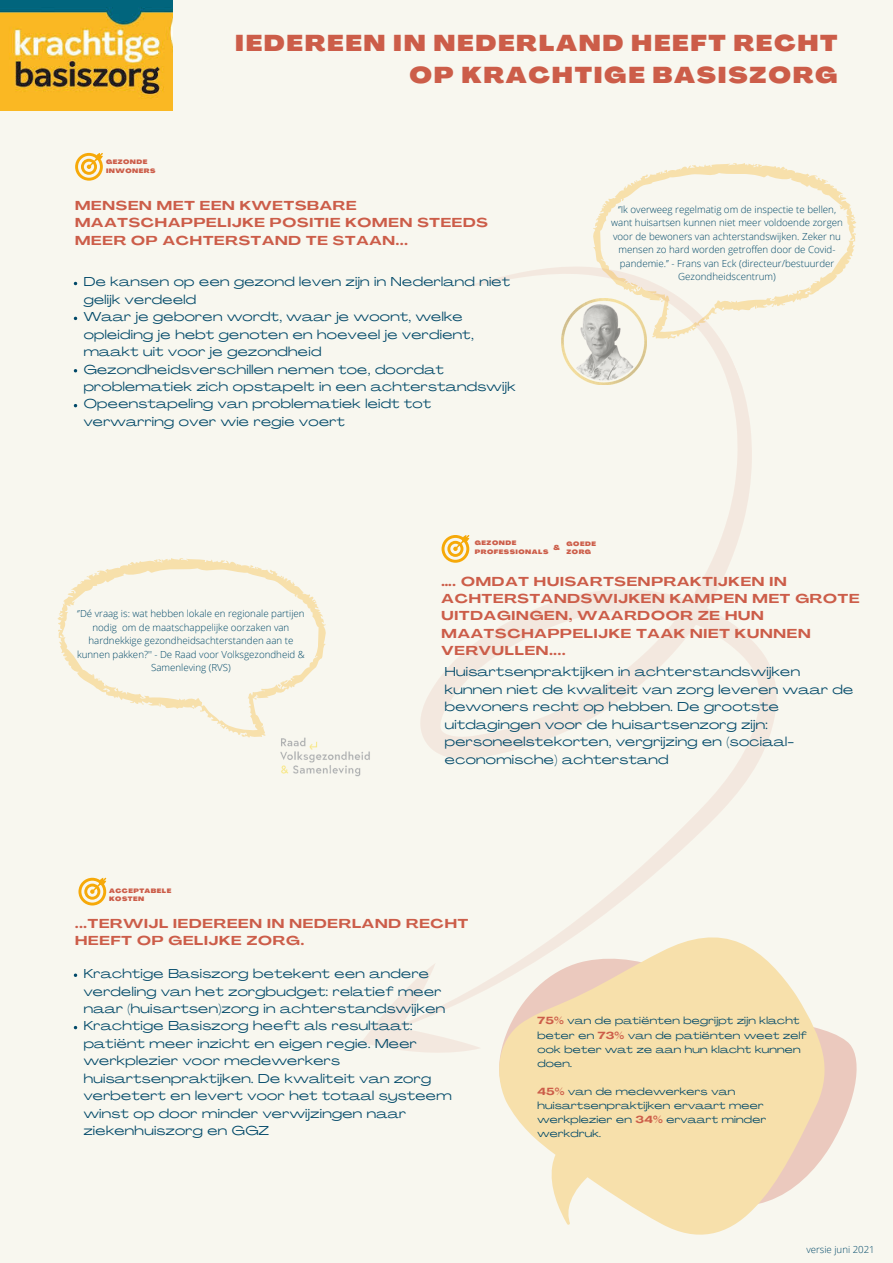
<style>
.page{position:relative;width:893px;height:1263px;background:#f8f7ef}
.page>*{position:absolute;margin:0;border:0;box-sizing:border-box;transform-origin:0 0}
.t1{font:900 expanded 22.5px "Agrandir";letter-spacing:.075em;color:#cc5d49}
.t2{font:12.75px/17.5px "Agrandir Grand";letter-spacing:.025em;color:#004868}
.t3{font:700 12.75px/17.5px "Agrandir Grand";letter-spacing:.07em;color:#cc5d49}
.t4{font:10.12px/14.1px "Agrandir Grand";letter-spacing:.025em;color:#004868}
.t5{font:300 9.75px/13.5px "Open Sans";color:#004868;text-align:center}
.t6{font:300 9.68px "Open Sans";color:#004868}
.t7{font:900 expanded 7.05px "Agrandir";color:#cc5d49}
.t8{font:900 expanded 6.3px/8.7px "Agrandir";letter-spacing:.075em;color:#cc5d49}
.t9{font:900 expanded 6.23px/8.3px "Agrandir";letter-spacing:.075em;color:#cc5d49}
.s1{font-weight:700;color:#cc5d49}
</style>
<div class="page">
<div style="left:145px;top:204px;width:748px;height:827px;background:#f8f7ef"></div>
<svg style="left:343px;top:959px;width:138px;height:130px"></svg>
<svg style="left:591px;top:162px;width:266px;height:178px;fill:#f8f7ef"></svg>
<svg style="left:75px;top:153px;width:28px;height:28px"></svg>
<svg style="left:78px;top:153px;width:25px;height:25px"></svg>
<img style="left:0;top:0;width:173px;height:110px">
<svg style="left:57px;top:557px;width:270px;height:181px;fill:#f8f7ef"></svg>
<img style="left:277px;top:735px;width:96px;height:47px">
<svg style="left:441px;top:535px;width:28px;height:28px"></svg>
<svg style="left:444px;top:535px;width:25px;height:25px"></svg>
<svg style="left:78px;top:878px;width:28px;height:27px"></svg>
<svg style="left:81px;top:878px;width:25px;height:24px"></svg>
<svg style="left:831px;top:955px;width:25px;height:255px;fill:#f8f7ef"></svg>
<svg style="left:499px;top:937px;width:332px;height:298px;fill:#f7e0ab"></svg>
<img style="left:561px;top:299px;width:86px;height:85px">
<svg style="left:74px;top:973px;width:3px;height:4px"></svg>
<p class="t8" style="left:106px;top:158px;width:51px">GEZONDE<br>INWONERS</p>
<p class="t1" style="left:235px;top:34px;width:604px">IEDEREEN IN NEDERLAND HEEFT RECHT</p>
<p class="t1" style="left:409px;top:66px;width:429px">OP KRACHTIGE BASISZORG</p>
<p class="t3" style="left:75px;top:198px;width:414px">MENSEN MET EEN KWETSBARE<br>MAATSCHAPPELIJKE POSITIE KOMEN STEEDS<br>MEER OP ACHTERSTAND TE STAAN...</p>
<p class="t2" style="left:84px;top:274px;width:428px">De kansen op een gezond leven zijn in Nederland niet gelijk verdeeld</p>
<p class="t2" style="left:84px;top:309px;width:391px">Waar je geboren wordt, waar je woont, welke opleiding je hebt genoten en hoeveel je verdient, maakt uit voor je gezondheid</p>
<p class="t2" style="left:84px;top:362px;width:433px">Gezondheidsverschillen nemen toe, doordat problematiek zich opstapelt in een achterstandswijk</p>
<p class="t2" style="left:84px;top:396px;width:349px">Opeenstapeling van problematiek leidt tot verwarring over wie regie voert</p>
<p class="t5" style="left:611px;top:202px;width:233px">‘’Ik overweeg regelmatig om de inspectie te bellen, want huisartsen kunnen niet meer voldoende zorgen voor de bewoners van achterstandswijken. Zeker nu mensen zo hard worden getroffen door de Covid&shy;pandemie.’’ - Frans van Eck (directeur/bestuurder Gezondheidscentrum)</p>
<p class="t9" style="left:475px;top:540px;width:75px">GEZONDE<br>PROFESSIONALS</p>
<p class="t9" style="left:566px;top:540px;width:31px">GOEDE</p>
<p class="t9" style="left:566px;top:549px;width:26px">ZORG</p>
<p class="t7" style="left:553px;top:545px;width:8px">&amp;</p>
<p class="t5" style="left:77px;top:607px;width:229px">‘’Dé vraag is: wat hebben lokale en regionale partijen nodig om de maatschappelijke oorzaken van hardnekkige gezondheidsachterstanden aan te kunnen pakken?'' - De Raad voor Volksgezondheid &amp; Samenleving (RVS)</p>
<p class="t9" style="left:109px;top:887px;width:64px">ACCEPTABELE<br>KOSTEN</p>
<p class="t3" style="left:441px;top:573px;width:419px">…. OMDAT HUISARTSENPRAKTIJKEN IN<br>ACHTERSTANDSWIJKEN KAMPEN MET GROTE<br>UITDAGINGEN, WAARDOOR ZE HUN<br>MAATSCHAPPELIJKE TAAK NIET KUNNEN<br>VERVULLEN....</p>
<p class="t2" style="left:445px;top:664px;width:410px">Huisartsenpraktijken in achterstandswijken kunnen niet de kwaliteit van zorg leveren waar de bewoners recht op hebben. De grootste uitdagingen voor de huisartsenzorg zijn: personeelstekorten, vergrijzing en (sociaal&shy;economische) achterstand</p>
<p class="t3" style="left:75px;top:916px;width:394px">...TERWIJL IEDEREEN IN NEDERLAND RECHT<br>HEEFT OP GELIJKE ZORG.</p>
<p class="t2" style="left:84px;top:966px;width:363px">Krachtige Basiszorg betekent een andere verdeling van het zorgbudget: relatief meer naar (huisartsen)zorg in achterstandswijken</p>
<p class="t2" style="left:84px;top:1018px;width:369px">Krachtige Basiszorg heeft als resultaat: patiënt meer inzicht en eigen regie. Meer werkplezier voor medewerkers huisartsenpraktijken. De kwaliteit van zorg verbetert en levert voor het totaal systeem winst op door minder verwijzingen naar ziekenhuiszorg en GGZ</p>
<p class="t4" style="left:537px;top:1015px;width:271px"><span class="s1">75%</span> van de patiënten begrijpt zijn klacht beter en <span class="s1">73%</span> van de patiënten weet zelf ook beter wat ze aan hun klacht kunnen doen.</p>
<p class="t4" style="left:537px;top:1085px;width:230px"><span class="s1">45%</span> van de medewerkers van huisartsenpraktijken ervaart meer werkplezier en <span class="s1">34%</span> ervaart minder werkdruk.</p>
<p class="t6" style="left:806px;top:1242px;width:70px">versie juni 2021</p>
</div>
